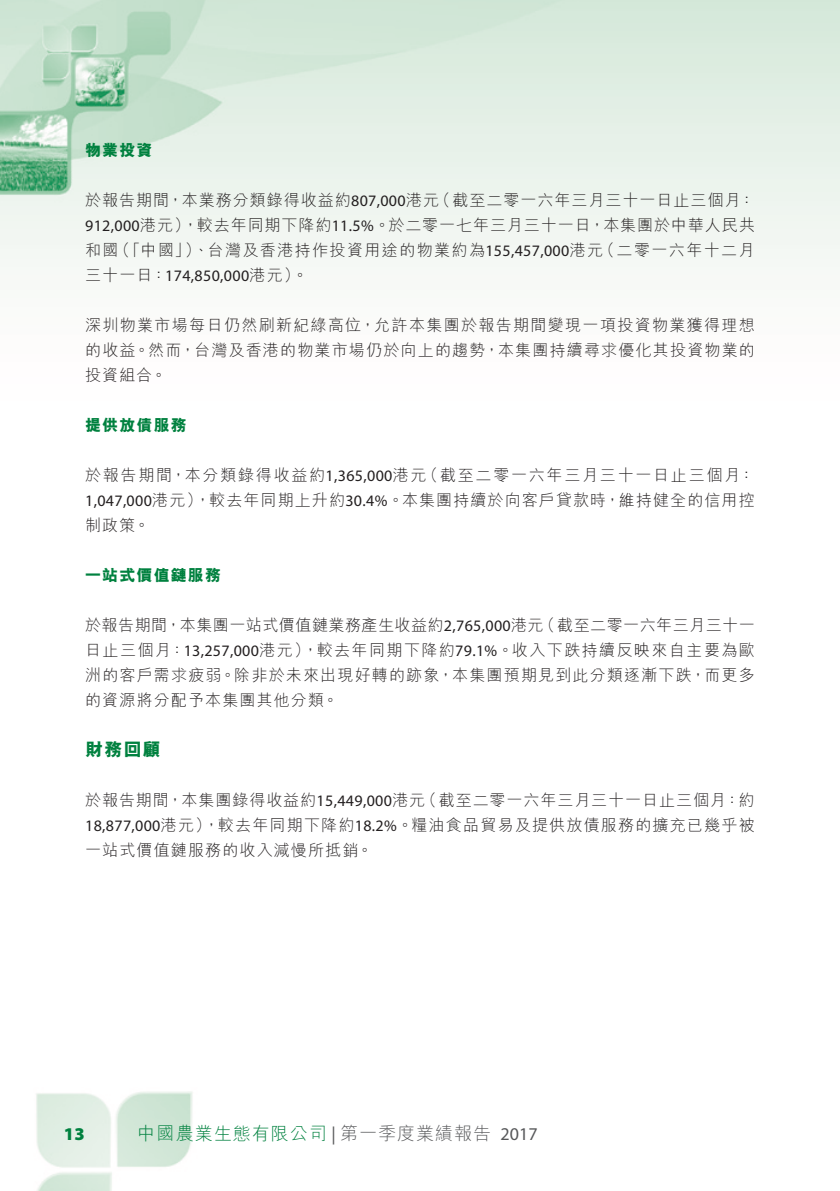
<style>
.page{position:relative;width:840px;height:1191px;background:#fff}
.page>*{position:absolute;margin:0;border:0;box-sizing:border-box;transform-origin:0 0}
.t1{font:300 18px "M Hei HK";letter-spacing:.055em;color:#00813f}
.t2{font:18px "Myriad Pro";color:#57585a}
.Heading_1{font:800 18px "M Hei HK";color:#00813f}
.t3{font:900 18px "Myriad Pro";color:#00813f}
.Body_Text{font:300 16px/25px "M Hei HK";letter-spacing:.07em;color:#231f20}
.Body_Text-2{font:300 16px "M Hei HK";letter-spacing:.09em;color:#231f20}
.Body_Text-3{font:300 16px "M Hei HK";letter-spacing:.11em;color:#231f20}
.Heading_2{font:800 16px "M Hei HK";letter-spacing:.07em;color:#00813f}
.Body_Text-4{font:300 16px "M Hei HK";letter-spacing:.03em;color:#231f20}
.s1{font-family:"Myriad Pro";font-weight:400}
.s2{font-family:"Myriad Pro";font-weight:400;color:#57585a}
.s3{color:#57585a}
</style>
<div class="page">
<img style="left:0;top:0;width:839px;height:259px">
<img style="left:36px;top:1091px;width:157px;height:100px">
<p class="Heading_2" style="left:85px;top:142px;width:69px">物業投資</p>
<p class="Body_Text" style="left:434px;top:187px;width:321px">（截至二零一六年三月三十一日止三個月：</p>
<p class="Body_Text" style="left:85px;top:187px;width:355px">於報告期間，本業務分類錄得收益約<span class="s1">807,000</span>港元</p>
<p class="Body_Text" style="left:85px;top:212px;width:670px"><span class="s1">912,000</span>港元，）較去年同期下降約<span class="s1">11.5%</span>。於二零一七年三月三十一日，本集團於中華人民共</p>
<p class="Body_Text-2" style="left:598px;top:242px;width:157px">（二零一六年十二月</p>
<p class="Body_Text-2" style="left:114px;top:242px;width:490px">（「中國」）、台灣及香港持作投資用途的物業約為<span class="s1">155,457,000</span>港元</p>
<p class="Body_Text" style="left:85px;top:237px;width:224px">和國<br>三十一日：<span class="s1">174,850,000</span>港元。(</p>
<p class="Body_Text" style="left:85px;top:312px;width:671px;text-align:justify">深圳物業市場每日仍然刷新紀綠高位，允許本集團於報告期間變現一項投資物業獲得理想的收益。然而，台灣及香港的物業市場仍於向上的趨勢，本集團持續尋求優化其投資物業的投資組合。</p>
<p class="Heading_2" style="left:85px;top:417px;width:103px">提供放債服務</p>
<p class="Body_Text-3" style="left:422px;top:467px;width:334px">（截至二零一六年三月三十一日止三個月：</p>
<p class="Body_Text" style="left:85px;top:462px;width:670px">於報告期間，本分類錄得收益約<span class="s1">1,365,000</span>港元<br><span class="s1">1,047,000</span>港元，）較去年同期上升約<span class="s1">30.4%</span>。本集團持續於向客戶貸款時，維持健全的信用控制政策。</p>
<p class="Heading_2" style="left:85px;top:567px;width:137px">一站式價值鏈服務</p>
<p class="Body_Text-4" style="left:539px;top:617px;width:217px">（截至二零一六年三月三十一</p>
<p class="Body_Text" style="left:85px;top:612px;width:671px">於報告期間，本集團一站式價值鏈業務產生收益約<span class="s1">2,765,000</span>港元<br>日止三個月：<span class="s1">13,257,000</span>港元，）較去年同期下降約<span class="s1">79.1%</span>。收入下跌持續反映來自主要為歐洲的客戶需求疲弱。除非於未來出現好轉的跡象，本集團預期見到此分類逐漸下跌，而更多的資源將分配予本集團其他分類。</p>
<p class="Heading_1" style="left:85px;top:740px;width:77px">財務回顧</p>
<p class="Body_Text" style="left:420px;top:787px;width:335px">（截至二零一六年三月三十一日止三個月：約</p>
<p class="Body_Text" style="left:85px;top:787px;width:670px">於報告期間，本集團錄得收益約<span class="s1">15,449,000</span>港元<br><span class="s1">18,877,000</span>港元，）較去年同期下降約<span class="s1">18.2%</span>。糧油食品貿易及提供放債服務的擴充已幾乎被一站式價值鏈服務的收入減慢所抵銷。</p>
<p class="t3" style="left:64px;top:1121px;width:22px">13</p>
<p class="t1" style="left:137px;top:1123px;width:355px">中國農業生態有限公司 <span class="s2">|</span> <span class="s3">第一季度業績報告</span></p>
<p class="t2" style="left:500px;top:1122px;width:39px">2017</p>
</div>
